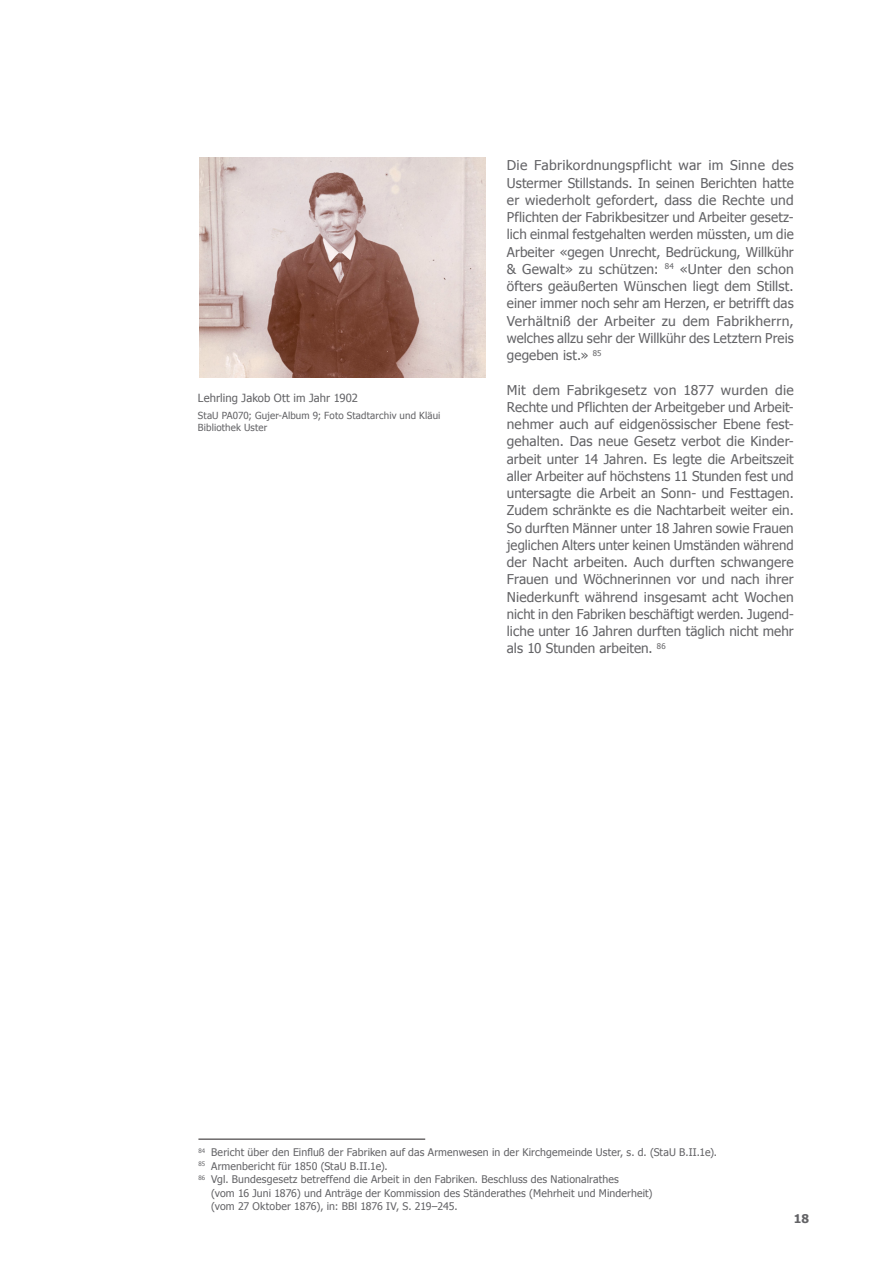
<style>
.page{position:relative;width:893px;height:1263px;background:#fff}
.page>*{position:absolute;margin:0;border:0;box-sizing:border-box;transform-origin:0 0}
.t1{font:13.5px/17.2px "Tahoma";letter-spacing:.005em;color:#636366;text-align:justify}
.t2{font:700 12px "Tahoma";color:#636366}
.t3{font:11.25px "Tahoma";letter-spacing:.005em;color:#636366}
.t4{font:10.5px "Tahoma";letter-spacing:.01em;color:#636366}
.t5{font:9.75px/12px "Tahoma";letter-spacing:.015em;color:#636366}
</style>
<div class="page">
<img style="left:199px;top:158px;width:287px;height:219px">
<hr style="left:198px;top:1139px;width:227px;height:1px;background:#231f20">
<p class="t3" style="left:198px;top:391px;width:162px">Lehrling Jakob Ott im Jahr 1902</p>
<p class="t5" style="left:198px;top:409px;width:244px">StaU PA070; Gujer-Album 9; Foto Stadtarchiv und Kläui<br>Bibliothek Uster</p>
<p class="t1" style="left:507px;top:156px;width:288px">Die Fabrikordnungspflicht war im Sinne des Ustermer Stillstands. In seinen Berichten hatte er wiederholt gefordert, dass die Rechte und Pflichten der Fabrikbesitzer und Arbeiter gesetz&shy;lich einmal festgehalten werden müssten, um die Arbeiter «gegen Unrecht, Bedrückung, Willkühr &amp; Gewalt» zu schützen: <sup>84</sup> «Unter den schon öfters geäußerten Wünschen liegt dem Stillst. einer immer noch sehr am Herzen, er betrifft das Verhältniß der Arbeiter zu dem Fabrikherrn, welches allzu sehr der Willkühr des Letztern Preis gegeben ist.» <sup>85</sup></p>
<p class="t1" style="left:507px;top:380px;width:288px">Mit dem Fabrikgesetz von 1877 wurden die Rechte und Pflichten der Arbeitgeber und Arbeit&shy;nehmer auch auf eidgenössischer Ebene fest&shy;gehalten. Das neue Gesetz verbot die Kinder&shy;arbeit unter 14 Jahren. Es legte die Arbeitszeit aller Arbeiter auf höchstens 11 Stunden fest und untersagte die Arbeit an Sonn- und Festtagen.<br>Zudem schränkte es die Nachtarbeit weiter ein.<br>So durften Männer unter 18 Jahren sowie Frauen jeglichen Alters unter keinen Umständen während der Nacht arbeiten. Auch durften schwangere Frauen und Wöchnerinnen vor und nach ihrer Niederkunft während insgesamt acht Wochen nicht in den Fabriken beschäftigt werden. Jugend&shy;liche unter 16 Jahren durften täglich nicht mehr als 10 Stunden arbeiten. <sup>86</sup></p>
<p class="t4" style="left:198px;top:1145px;width:520px"><sup>84</sup> Bericht über den Einfluß der Fabriken auf das Armenwesen in der Kirchgemeinde Uster, s. d. (StaU B.II.1e).</p>
<p class="t4" style="left:198px;top:1159px;width:191px"><sup>85</sup> Armenbericht für 1850 (StaU B.II.1e).</p>
<p class="t4" style="left:198px;top:1172px;width:422px"><sup>86</sup> Vgl. Bundesgesetz betreffend die Arbeit in den Fabriken. Beschluss des Nationalrathes</p>
<p class="t4" style="left:211px;top:1186px;width:443px">(vom 16 Juni 1876) und Anträge der Kommission des Ständerathes (Mehrheit und Minderheit)</p>
<p class="t4" style="left:211px;top:1199px;width:248px">(vom 27 Oktober 1876), in: BBl 1876 IV, S. 219–245.</p>
<p class="t2" style="left:794px;top:1210px;width:17px">18</p>
</div>
